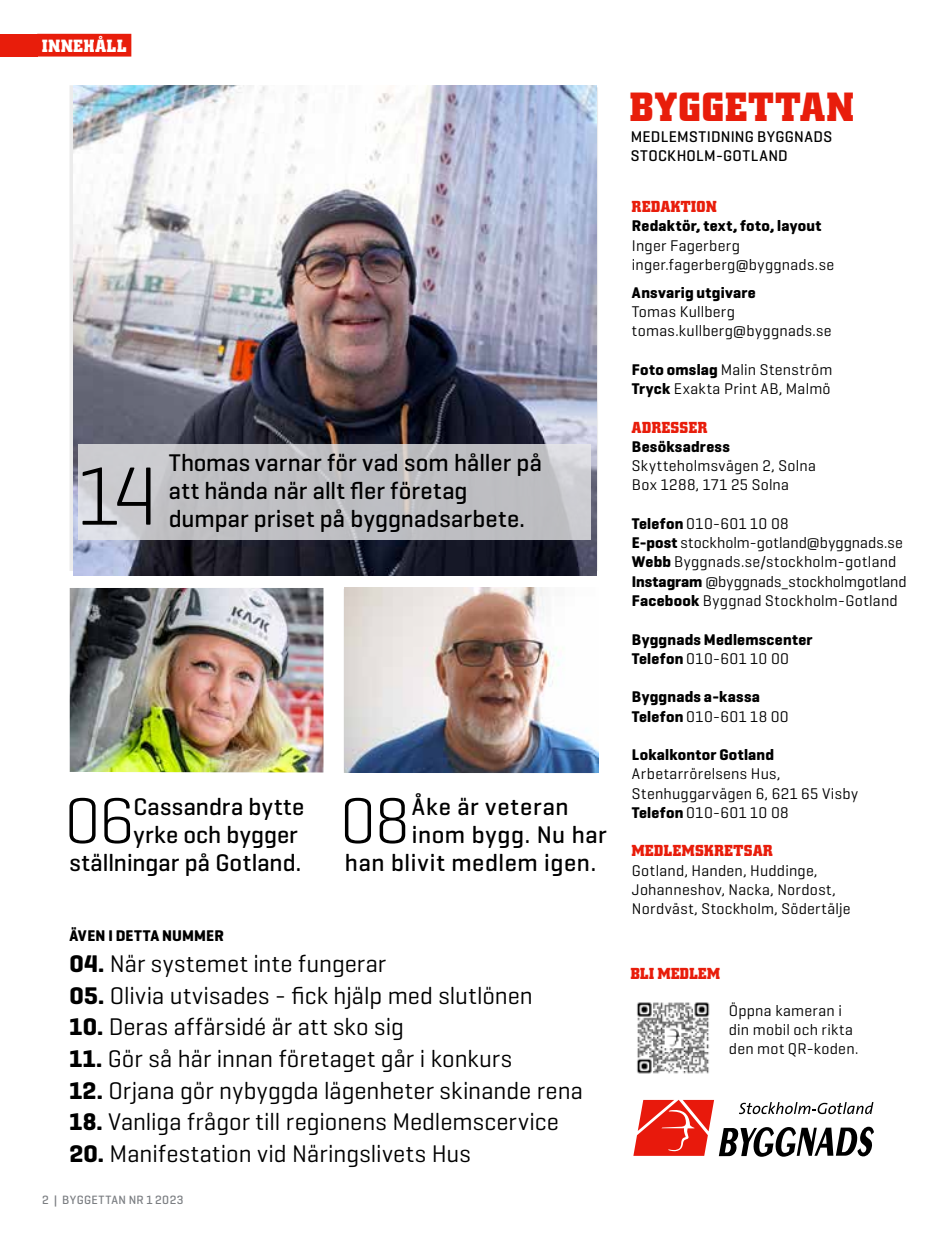
<style>
.page{position:relative;width:943px;height:1241px;background:#fff}
.page>*{position:absolute;margin:0;border:0;box-sizing:border-box;transform-origin:0 0}
.t1{font:300 84px "Geogrotesque";color:#000}
.t2{font:300 65.62px "Geogrotesque";color:#000}
.t3{font:700 40.25px "City BQ";letter-spacing:.035em;color:#e81d0b}
.t4{font:24.5px "Geogrotesque";color:#000}
.t5{font:500 24.5px/28px "Geogrotesque";letter-spacing:.01em;color:#000;text-align:right}
.t6{font:500 24.5px "Geogrotesque";letter-spacing:.035em;color:#000}
.t7{font:700 17.5px "City BQ";letter-spacing:.05em;color:#fff}
.t8{font:15.75px/19.2px "Geogrotesque";letter-spacing:.015em;color:#000}
.t9{font:700 15.75px/19.2px "Geogrotesque";letter-spacing:.015em;color:#000}
.t10{font:700 15.75px "City BQ";letter-spacing:.03em;color:#e81d0b}
.t11{font:500 15.75px/19.2px "Geogrotesque";letter-spacing:.02em;color:#000}
.t12{font:500 12.25px "Geogrotesque";letter-spacing:.035em;color:#7b7e82}
.s1{font-weight:700}
.s2{font-weight:400}
</style>
<div class="page">
<div style="left:0;top:34px;width:37px;height:23px;background:#e81d0b"></div>
<div style="left:37px;top:34px;width:94px;height:23px;background:#e81d0b"></div>
<svg style="left:633px;top:1099px;width:241px;height:58px"></svg>
<img style="left:637px;top:1002px;width:73px;height:72px">
<img style="left:73px;top:85px;width:523px;height:490px">
<img style="left:70px;top:588px;width:253px;height:184px">
<img style="left:344px;top:588px;width:254px;height:184px">
<svg style="left:78px;top:444px;width:512px;height:95px;background:#c2c2c6"></svg>
<p class="t7" style="left:42px;top:35px;width:86px">INNEHÅLL</p>
<h1 class="t1" style="left:78px;top:443px;width:81px">14</h1>
<h3 class="t5" style="left:169px;top:448px;width:375px;text-align:left">Thomas varnar för vad som håller på att hända när allt fler företag</h3>
<h3 class="t5" style="left:169px;top:504px;width:358px">dumpar priset på byggnadsarbete.</h3>
<h2 class="t2" style="left:64px;top:779px;width:72px">06</h2>
<h3 class="t5" style="left:69px;top:792px;width:236px">Cassandra bytte<br>yrke och bygger ställningar på Gotland.</h3>
<h2 class="t2" style="left:339px;top:779px;width:72px">08</h2>
<h3 class="t6" style="left:412px;top:791px;width:158px">Åke är veteran</h3>
<h3 class="t5" style="left:412px;top:820px;width:197px">inom bygg. Nu har</h3>
<h3 class="t5" style="left:345px;top:848px;width:253px">han blivit medlem igen.</h3>
<p class="t9" style="left:69px;top:925px;width:156px">ÄVEN I DETTA NUMMER</p>
<h3 class="t4" style="left:69px;top:948px;width:318px"><span class="s1">04.</span> När systemet inte fungerar</h3>
<h3 class="t4" style="left:69px;top:980px;width:465px"><span class="s1">05.</span> Olivia utvisades - fick hjälp med slutlönen</h3>
<h3 class="t4" style="left:69px;top:1011px;width:336px"><span class="s1">10.</span> Deras affärsidé är att sko sig</h3>
<h3 class="t4" style="left:69px;top:1043px;width:444px"><span class="s1">11.</span> Gör så här innan företaget går i konkurs</h3>
<h3 class="t4" style="left:69px;top:1074px;width:515px"><span class="s1">12.</span> Orjana gör nybyggda lägenheter skinande rena</h3>
<h3 class="t4" style="left:69px;top:1106px;width:491px"><span class="s1">18.</span> Vanliga frågor till regionens Medlemscervice</h3>
<h3 class="t4" style="left:69px;top:1137px;width:403px"><span class="s1">20.</span> Manifestation vid Näringslivets Hus</h3>
<p class="t12" style="left:42px;top:1192px;width:143px">2 | BYGGETTAN NR 1 2023</p>
<h3 class="t3" style="left:630px;top:84px;width:225px">BYGGETTAN</h3>
<p class="t11" style="left:630px;top:126px;width:203px">MEDLEMSTIDNING BYGGNADS<br>STOCKHOLM-GOTLAND</p>
<p class="t10" style="left:632px;top:197px;width:86px">REDAKTION</p>
<p class="t9" style="left:632px;top:216px;width:191px">Redaktör, text, foto, layout</p>
<p class="t8" style="left:632px;top:235px;width:204px">Inger Fagerberg inger.fagerberg@byggnads.se</p>
<p class="t9" style="left:632px;top:283px;width:125px">Ansvarig utgivare</p>
<p class="t8" style="left:632px;top:301px;width:201px">Tomas Kullberg tomas.kullberg@byggnads.se</p>
<p class="t8" style="left:632px;top:359px;width:202px"><span class="s1">Foto omslag</span> Malin Stenström<br><span class="s1">Tryck</span> Exakta Print AB, Malmö</p>
<p class="t10" style="left:632px;top:418px;width:77px">ADRESSER</p>
<p class="t9" style="left:632px;top:437px;width:99px">Besöksadress</p>
<p class="t8" style="left:632px;top:455px;width:185px">Skytteholmsvägen 2, Solna<br>Box 1288, 171 25 Solna</p>
<p class="t8" style="left:632px;top:513px;width:276px"><span class="s1">Telefon</span> 010-601 10 08<br><span class="s1">E-post</span> stockholm-gotland@byggnads.se <span class="s1">Webb</span> Byggnads.se/stockholm-gotland <span class="s1">Instagram</span> @byggnads_stockholmgotland <span class="s1">Facebook</span> Byggnad Stockholm-Gotland</p>
<p class="t9" style="left:632px;top:629px;width:182px">Byggnads Medlemscenter<br>Telefon <span class="s2">010-601 10 00</span></p>
<p class="t9" style="left:632px;top:687px;width:158px">Byggnads a-kassa<br>Telefon <span class="s2">010-601 18 00</span></p>
<p class="t9" style="left:632px;top:745px;width:144px">Lokalkontor Gotland</p>
<p class="t8" style="left:632px;top:763px;width:228px">Arbetarrörelsens Hus,<br>Stenhuggarvägen 6, 621 65 Visby<br><span class="s1">Telefon</span> 010-601 10 08</p>
<p class="t10" style="left:632px;top:841px;width:142px">MEDLEMSKRETSAR</p>
<p class="t8" style="left:632px;top:860px;width:220px">Gotland, Handen, Huddinge,<br>Johanneshov, Nacka, Nordost,<br>Nordväst, Stockholm, Södertälje</p>
<p class="t10" style="left:630px;top:964px;width:91px">BLI MEDLEM</p>
<p class="t8" style="left:729px;top:999px;width:131px">Öppna kameran i din mobil och rikta den mot QR-koden.</p>
</div>
